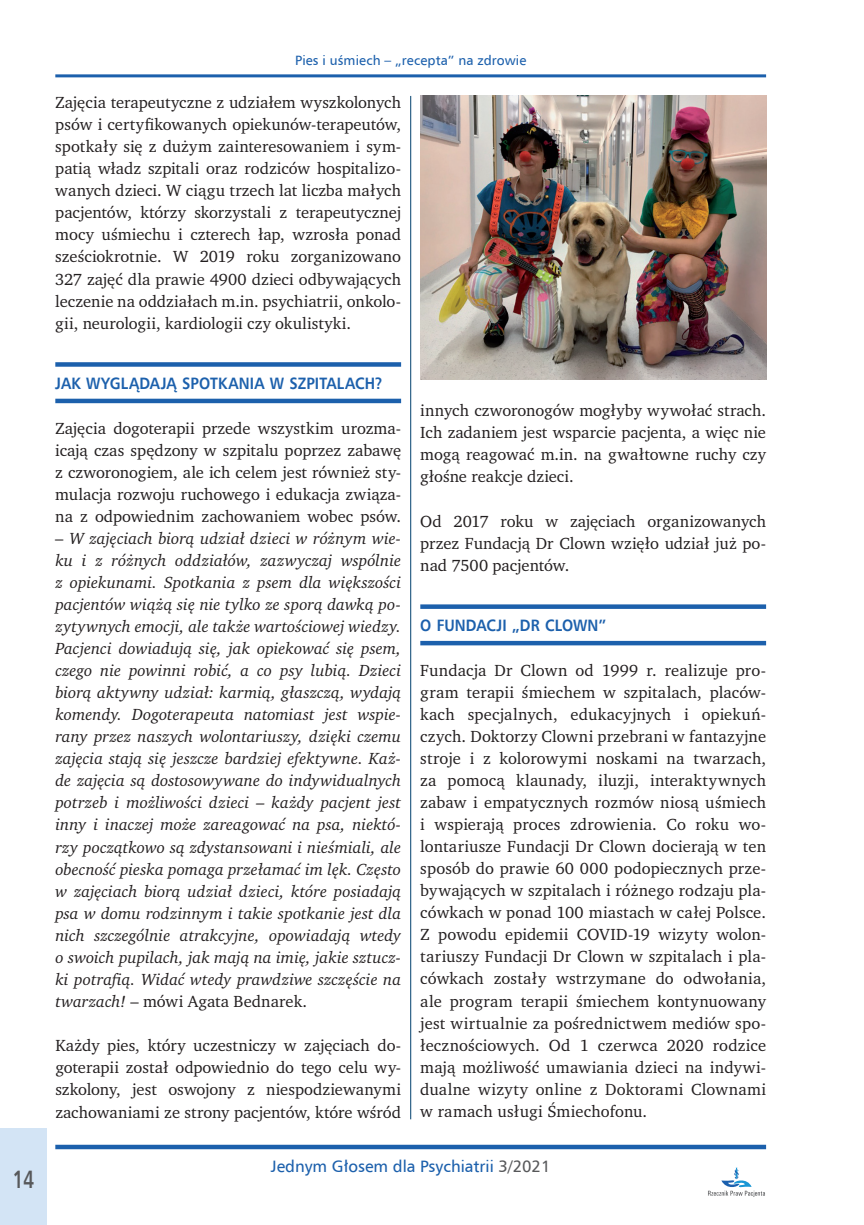
<style>
.page{position:relative;width:864px;height:1225px;background:#fff}
.page>*{position:absolute;margin:0;border:0;box-sizing:border-box;transform-origin:0 0}
.t1{font:700 25.2px "Humnst 777 EU";color:#57585a;scale:.71 1}
.t2{font:16.5px/22px "Charter ITC Pro";color:#231f20;text-align:justify}
.t3{font:italic 16.5px/22px "Charter ITC Pro";letter-spacing:.005em;color:#231f20;text-align:justify}
.t4{font:700 16.5px "Humnst 777 EU";letter-spacing:.01em;color:#1c60ac;scale:.9 1}
.t5{font:16.5px "Humnst 777 EU Normal";color:#1c60ac}
.t6{font:13.5px "Humnst 777 EU Normal";letter-spacing:.01em;color:#1c60ac}
.s1{font-style:normal}
.s2{color:#57585a}
</style>
<div class="page">
<div style="left:55px;top:1144px;width:710px;height:5px;background:#1c60ac"></div>
<svg style="left:708px;top:1167px;width:56px;height:30px"></svg>
<div style="left:0;top:1127px;width:47px;height:98px;background:#d3e4f5"></div>
<hr style="left:55px;top:74px;width:710px;height:3px;background:#1c60ac">
<div style="left:55px;top:362px;width:346px;height:5px;background:#1c60ac"></div>
<hr style="left:55px;top:399px;width:346px;height:4px;background:#1c60ac">
<div style="left:420px;top:604px;width:345px;height:5px;background:#1c60ac"></div>
<hr style="left:420px;top:641px;width:345px;height:4px;background:#1c60ac">
<img style="left:420px;top:96px;width:345px;height:284px">
<hr style="left:410px;top:96px;width:1px;height:1023px;background:#02406e">
<h1 class="t1" style="left:13px;top:1163px;width:31px">14</h1>
<p class="t6" style="left:295px;top:52px;width:233px">Pies i uśmiech – „recepta” na zdrowie</p>
<p class="t2" style="left:55px;top:91px;width:347px">Zajęcia terapeutyczne z udziałem wyszkolonych psów i certyfikowanych opiekunów-terapeutów, spotkały się z dużym zainteresowaniem i sym&shy;patią władz szpitali oraz rodziców hospitalizo&shy;wanych dzieci. W ciągu trzech lat liczba małych pacjentów, którzy skorzystali z terapeutycznej mocy uśmiechu i czterech łap, wzrosła ponad sześciokrotnie. W 2019 roku zorganizowano 327 zajęć dla prawie 4900 dzieci odbywających leczenie na oddziałach m.in. psychiatrii, onkolo&shy;gii, neurologii, kardiologii czy okulistyki.</p>
<p class="t4" style="left:55px;top:373px;width:365px">JAK WYGLĄDAJĄ SPOTKANIA W SZPITALACH?</p>
<p class="t2" style="left:55px;top:416px;width:347px">Zajęcia dogoterapii przede wszystkim urozma&shy;icają czas spędzony w szpitalu poprzez zabawę z czworonogiem, ale ich celem jest również sty&shy;mulacja rozwoju ruchowego i edukacja związa&shy;na z odpowiednim zachowaniem wobec psów.</p>
<p class="t3" style="left:55px;top:527px;width:347px"><span class="s1">–</span> W zajęciach biorą udział dzieci w różnym wie&shy;ku i z różnych oddziałów, zazwyczaj wspólnie z opiekunami. Spotkania z psem dla większości pacjentów wiążą się nie tylko ze sporą dawką po&shy;zytywnych emocji, ale także wartościowej wiedzy.<br>Pacjenci dowiadują się, jak opiekować się psem, czego nie powinni robić, a co psy lubią. Dzieci biorą aktywny udział: karmią, głaszczą, wydają komendy. Dogoterapeuta natomiast jest wspie&shy;rany przez naszych wolontariuszy, dzięki czemu zajęcia stają się jeszcze bardziej efektywne. Każ&shy;de zajęcia są dostosowywane do indywidualnych potrzeb i możliwości dzieci – każdy pacjent jest inny i inaczej może zareagować na psa, niektó&shy;rzy początkowo są zdystansowani i nieśmiali, ale obecność pieska pomaga przełamać im lęk. Często w zajęciach biorą udział dzieci, które posiadają psa w domu rodzinnym i takie spotkanie jest dla nich szczególnie atrakcyjne, opowiadają wtedy o swoich pupilach, jak mają na imię, jakie sztucz&shy;ki potrafią. Widać wtedy prawdziwe szczęście na twarzach! <span class="s1">– mówi Agata Bednarek.</span></p>
<p class="t2" style="left:55px;top:1034px;width:347px">Każdy pies, który uczestniczy w zajęciach do&shy;goterapii został odpowiednio do tego celu wy&shy;szkolony, jest oswojony z niespodziewanymi zachowaniami ze strony pacjentów, które wśród</p>
<p class="t2" style="left:420px;top:399px;width:347px">innych czworonogów mogłyby wywołać strach.<br>Ich zadaniem jest wsparcie pacjenta, a więc nie mogą reagować m.in. na gwałtowne ruchy czy głośne reakcje dzieci.</p>
<p class="t2" style="left:420px;top:510px;width:347px">Od 2017 roku w zajęciach organizowanych przez Fundacją Dr Clown wzięło udział już po&shy;nad 7500 pacjentów.</p>
<p class="t4" style="left:420px;top:615px;width:208px">O FUNDACJI „DR CLOWN”</p>
<p class="t2" style="left:420px;top:659px;width:347px">Fundacja Dr Clown od 1999 r. realizuje pro&shy;gram terapii śmiechem w szpitalach, placów&shy;kach specjalnych, edukacyjnych i opiekuń&shy;czych. Doktorzy Clowni przebrani w fantazyjne stroje i z kolorowymi noskami na twarzach, za pomocą klaunady, iluzji, interaktywnych zabaw i empatycznych rozmów niosą uśmiech i wspierają proces zdrowienia. Co roku wo&shy;lontariusze Fundacji Dr Clown docierają w ten sposób do prawie 60 000 podopiecznych prze&shy;bywających w szpitalach i różnego rodzaju pla&shy;cówkach w ponad 100 miastach w całej Polsce.<br>Z powodu epidemii COVID-19 wizyty wolon&shy;tariuszy Fundacji Dr Clown w szpitalach i pla&shy;cówkach zostały wstrzymane do odwołania, ale program terapii śmiechem kontynuowany jest wirtualnie za pośrednictwem mediów spo&shy;łecznościowych. Od 1 czerwca 2020 rodzice mają możliwość umawiania dzieci na indywi&shy;dualne wizyty online z Doktorami Clownami w ramach usługi Śmiechofonu.</p>
<p class="t5" style="left:271px;top:1155px;width:281px">Jednym Głosem dla Psychiatrii <span class="s2">3/2021</span></p>
</div>
